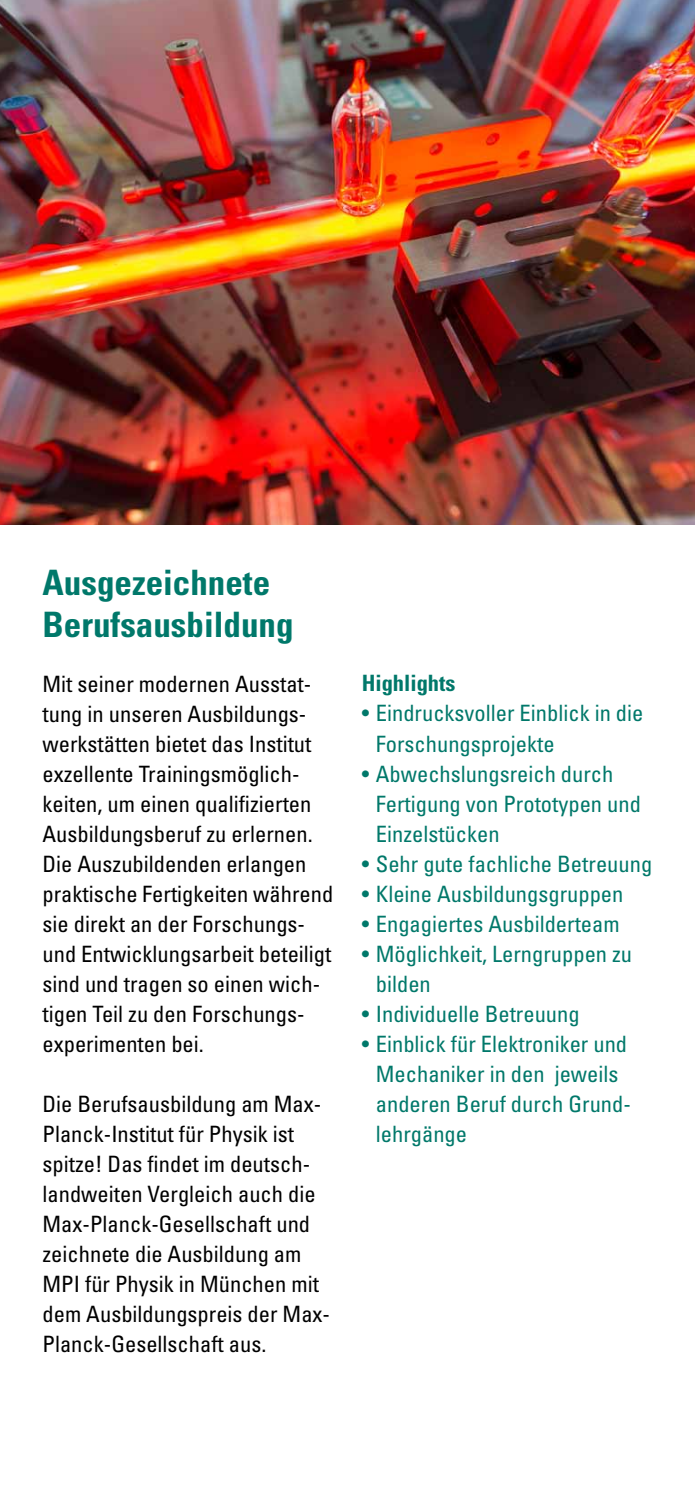
<style>
.page{position:relative;width:695px;height:1489px;background:#fff}
.page>*{position:absolute;margin:0;border:0;box-sizing:border-box;transform-origin:0 0}
.t1{font:700 condensed 35px/42px "Univers";color:#00786a}
.t2{font:condensed 22.5px/30px "Univers";color:#000}
.t3{font:condensed 22.5px/30px "Univers";color:#00786a}
.t4{font:700 condensed 22.5px "Univers";color:#00786a}
</style>
<div class="page">
<img style="left:0;top:0;width:694px;height:524px">
<h1 class="t1" style="left:43px;top:561px;width:252px">Ausgezeichnete<br>Berufsausbildung</h1>
<p class="t2" style="left:43px;top:668px;width:292px">Mit seiner modernen Ausstat&shy;tung in unseren Ausbildungs&shy;werkstätten bietet das Institut exzellente Trainingsmöglich&shy;keiten, um einen qualifizierten<br>Ausbildungsberuf zu erlernen.<br>Die Auszubildenden erlangen praktische Fertigkeiten während sie direkt an der Forschungs&shy;und Entwicklungsarbeit beteiligt sind und tragen so einen wich&shy;tigen Teil zu den Forschungs&shy;experimenten bei.</p>
<p class="t2" style="left:43px;top:1088px;width:289px">Die Berufsausbildung am Max-<br>Planck-Institut für Physik ist spitze! Das findet im deutsch&shy;landweiten Vergleich auch die<br>Max-Planck-Gesellschaft und zeichnete die Ausbildung am<br>MPI für Physik in München mit dem Ausbildungspreis der Max-<br>Planck-Gesellschaft aus.</p>
<p class="t4" style="left:361px;top:669px;width:95px">Highlights</p>
<p class="t3" style="left:376px;top:698px;width:269px;text-indent:-14px">• Eindrucksvoller Einblick in die<br>Forschungsprojekte</p>
<p class="t3" style="left:376px;top:758px;width:266px;text-indent:-14px">• Abwechslungsreich durch<br>Fertigung von Prototypen und<br>Einzelstücken</p>
<p class="t3" style="left:361px;top:848px;width:292px">• Sehr gute fachliche Betreuung</p>
<p class="t3" style="left:361px;top:878px;width:263px">• Kleine Ausbildungsgruppen</p>
<p class="t3" style="left:361px;top:908px;width:259px">• Engagiertes Ausbilderteam</p>
<p class="t3" style="left:376px;top:938px;width:258px;text-indent:-14px">• Möglichkeit, Lerngruppen zu bilden</p>
<p class="t3" style="left:361px;top:998px;width:219px">• Individuelle Betreuung</p>
<p class="t3" style="left:376px;top:1028px;width:256px;text-indent:-14px">• Einblick für Elektroniker und<br>Mechaniker in den jeweils anderen Beruf durch Grund&shy;lehrgänge</p>
</div>
